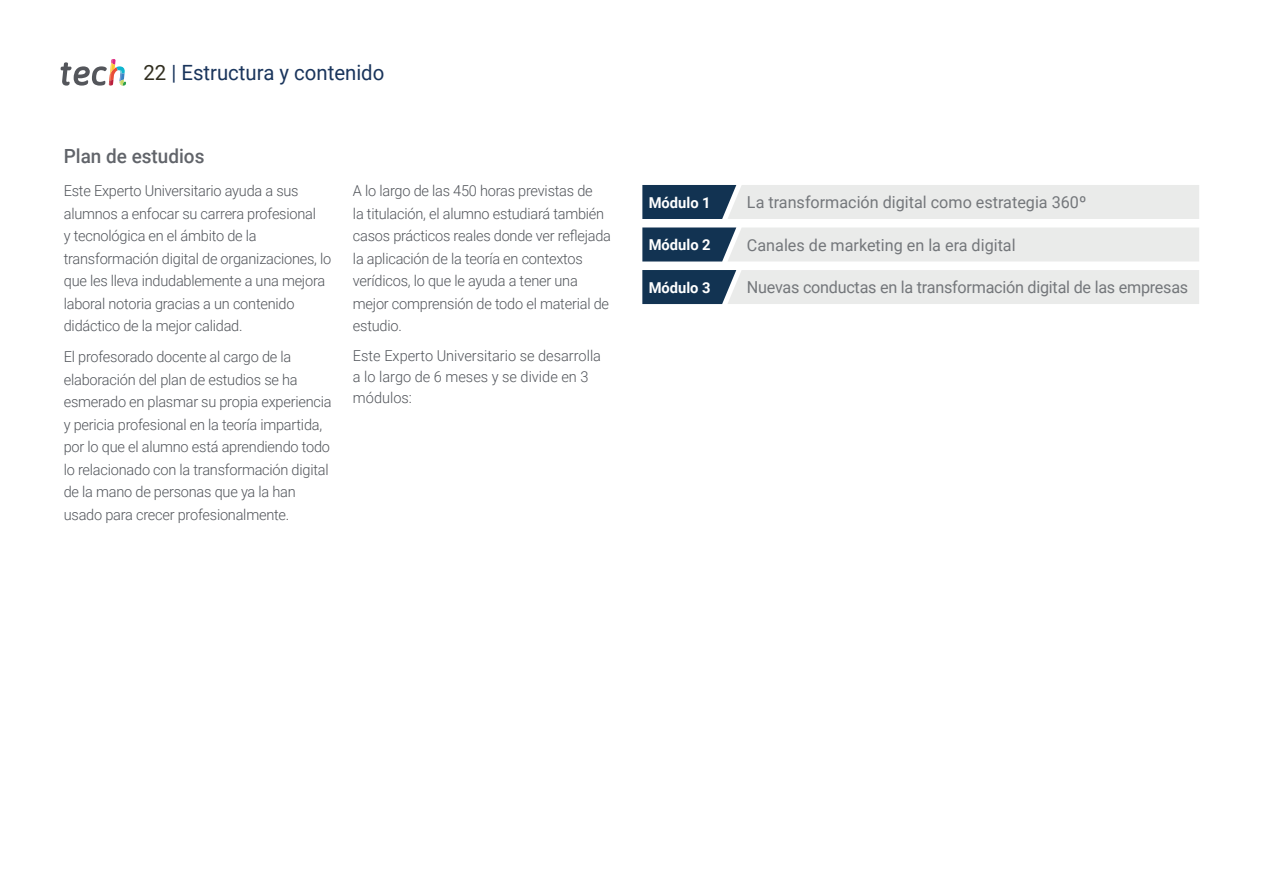
<style>
.page{position:relative;width:1263px;height:893px;background:#fff}
.page>*{position:absolute;margin:0;border:0;box-sizing:border-box;transform-origin:0 0}
.t1{font:21px "Roboto";color:#1a355c}
.t2{font:500 19.5px "Roboto";color:#61646a}
.t3{font:16.5px "Roboto";color:#74777b}
.t4{font:300 15px/22.5px "Roboto";letter-spacing:-.015em;color:#52555b}
.t5{font:700 15px "Roboto";color:#fff}
.s1{color:#312e20}
</style>
<div class="page">
<svg style="left:61px;top:59px;width:65px;height:27px"></svg>
<svg style="left:642px;top:185px;width:557px;height:34px;background:#c8ced2"></svg>
<svg style="left:642px;top:227px;width:557px;height:34px;background:#c9cfd3"></svg>
<svg style="left:642px;top:270px;width:557px;height:34px;background:#c8ced2"></svg>
<h1 class="t1" style="left:144px;top:57px;width:242px"><span class="s1">22</span> | Estructura y contenido</h1>
<h2 class="t2" style="left:64px;top:143px;width:142px">Plan de estudios</h2>
<p class="t4" style="left:64px;top:179px;width:269px">Este Experto Universitario ayuda a sus alumnos a enfocar su carrera profesional<br>y tecnológica en el ámbito de la transformación digital de organizaciones, lo que les lleva indudablemente a una mejora laboral notoria gracias a un contenido didáctico de la mejor calidad.</p>
<p class="t4" style="left:64px;top:345px;width:269px">El profesorado docente al cargo de la elaboración del plan de estudios se ha esmerado en plasmar su propia experiencia y pericia profesional en la teoría impartida, por lo que el alumno está aprendiendo todo lo relacionado con la transformación digital de la mano de personas que ya la han usado para crecer profesionalmente.</p>
<p class="t4" style="left:353px;top:179px;width:260px">A lo largo de las 450 horas previstas de<br>la titulación, el alumno estudiará también casos prácticos reales donde ver reflejada la aplicación de la teoría en contextos verídicos, lo que le ayuda a tener una mejor comprensión de todo el material de estudio.</p>
<p class="t4" style="left:353px;top:344px;width:250px;line-height:21px">Este Experto Universitario se desarrolla a lo largo de 6 meses y se divide en 3 módulos:</p>
<p class="t5" style="left:649px;top:192px;width:63px">Módulo 1</p>
<p class="t5" style="left:649px;top:234px;width:63px">Módulo 2</p>
<p class="t5" style="left:649px;top:277px;width:63px">Módulo 3</p>
<p class="t3" style="left:747px;top:191px;width:341px">La transformación digital como estrategia 360º</p>
<p class="t3" style="left:747px;top:233px;width:270px">Canales de marketing en la era digital</p>
<p class="t3" style="left:747px;top:276px;width:443px">Nuevas conductas en la transformación digital de las empresas</p>
</div>
